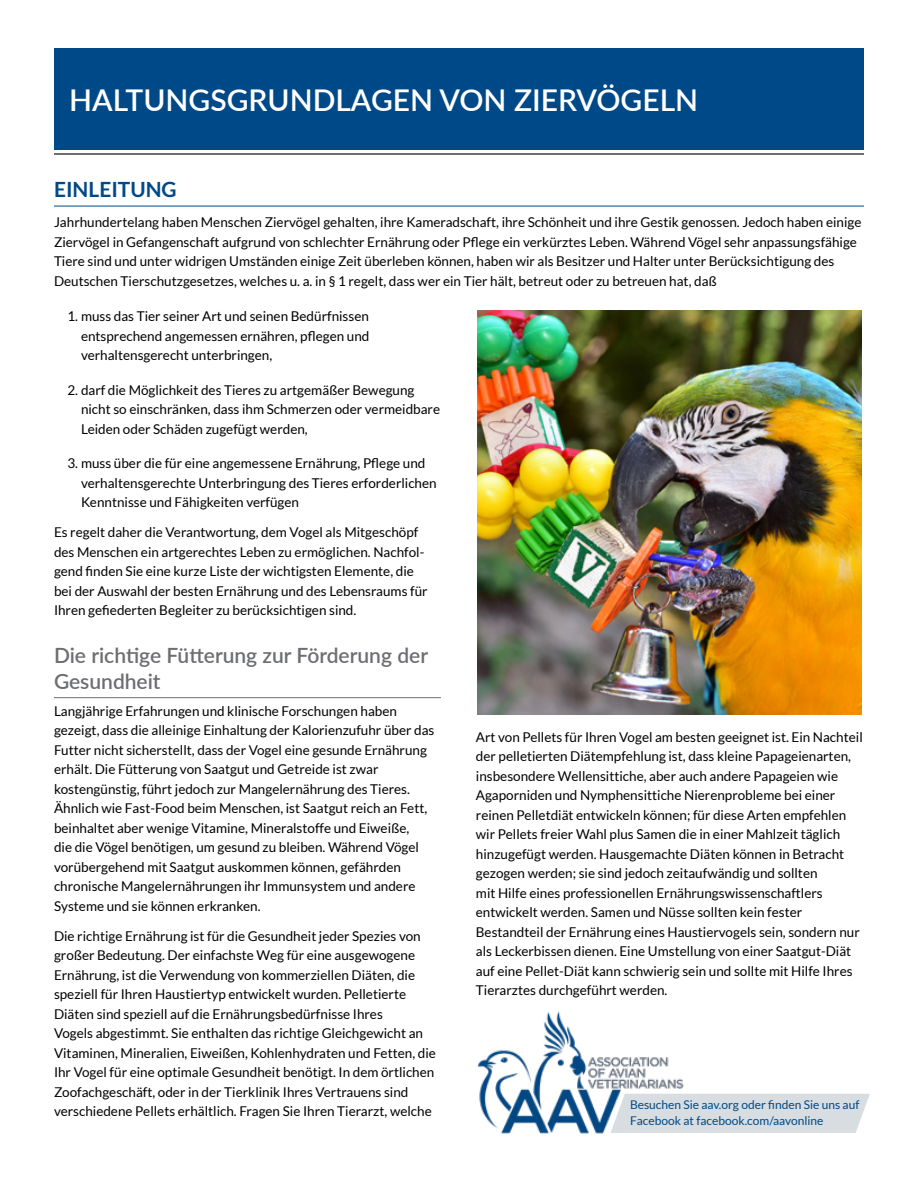
<style>
.page{position:relative;width:918px;height:1188px;background:#fff}
.page>*{position:absolute;margin:0;border:0;box-sizing:border-box;transform-origin:0 0}
.t1{font:600 30px "Lato";color:#fff}
.t2{font:600 21px/25.5px "Lato";color:#6d6e71}
.t3{font:700 21px "Lato";color:#004988}
.t4{font:13.5px/19.5px "Lato";color:#000}
.t5{font:12px/16.5px "Lato";color:#004988}
</style>
<div class="page">
<div style="left:54px;top:49px;width:810px;height:101px;background:#004988"></div>
<hr style="left:54px;top:153px;width:810px;height:1px;background:#6d6e71">
<hr style="left:54px;top:206px;width:810px;height:1px;background:#004988">
<hr style="left:54px;top:697px;width:387px;height:1px;background:#6d6e71">
<img style="left:477px;top:310px;width:385px;height:405px">
<img style="left:477px;top:1011px;width:216px;height:123px">
<div style="left:611px;top:1094px;width:259px;height:39px;background:#d7dde0"></div>
<h1 class="t1" style="left:69px;top:79px;width:631px">HALTUNGSGRUNDLAGEN VON ZIERVÖGELN</h1>
<h2 class="t3" style="left:54px;top:178px;width:124px">EINLEITUNG</h2>
<p class="t4" style="left:54px;top:213px;width:809px">Jahrhundertelang haben Menschen Ziervögel gehalten, ihre Kameradschaft, ihre Schönheit und ihre Gestik genossen. Jedoch haben einige Ziervögel in Gefangenschaft aufgrund von schlechter Ernährung oder Pflege ein verkürztes Leben. Während Vögel sehr anpassungsfähige Tiere sind und unter widrigen Umständen einige Zeit überleben können, haben wir als Besitzer und Halter unter Berücksichtigung des Deutschen Tierschutzgesetzes, welches u. a. in § 1 regelt, dass wer ein Tier hält, betreut oder zu betreuen hat, daß</p>
<p class="t4" style="left:81px;top:307px;width:290px;text-align:justify;text-indent:-14px">1. muss das Tier seiner Art und seinen Bedürfnissen entsprechend angemessen ernähren, pflegen und verhaltensgerecht unterbringen,</p>
<p class="t4" style="left:81px;top:380px;width:361px;text-indent:-14px">2. darf die Möglichkeit des Tieres zu artgemäßer Bewegung nicht so einschränken, dass ihm Schmerzen oder vermeidbare<br>Leiden oder Schäden zugefügt werden,</p>
<p class="t4" style="left:81px;top:454px;width:357px;text-indent:-14px">3. muss über die für eine angemessene Ernährung, Pflege und verhaltensgerechte Unterbringung des Tieres erforderlichen<br>Kenntnisse und Fähigkeiten verfügen</p>
<p class="t4" style="left:54px;top:523px;width:375px">Es regelt daher die Verantwortung, dem Vogel als Mitgeschöpf des Menschen ein artgerechtes Leben zu ermöglichen. Nachfol&shy;gend finden Sie eine kurze Liste der wichtigsten Elemente, die bei der Auswahl der besten Ernährung und des Lebensraums für Ihren gefiederten Begleiter zu berücksichtigen sind.</p>
<h2 class="t2" style="left:54px;top:642px;width:376px">Die richtige Fütterung zur Förderung der<br>Gesundheit</h2>
<p class="t4" style="left:54px;top:701px;width:382px">Langjährige Erfahrungen und klinische Forschungen haben gezeigt, dass die alleinige Einhaltung der Kalorienzufuhr über das Futter nicht sicherstellt, dass der Vogel eine gesunde Ernährung erhält. Die Fütterung von Saatgut und Getreide ist zwar kostengünstig, führt jedoch zur Mangelernährung des Tieres.<br>Ähnlich wie Fast-Food beim Menschen, ist Saatgut reich an Fett, beinhaltet aber wenige Vitamine, Mineralstoffe und Eiweiße,<br>die die Vögel benötigen, um gesund zu bleiben. Während Vögel vorübergehend mit Saatgut auskommen können, gefährden chronische Mangelernährungen ihr Immunsystem und andere Systeme und sie können erkranken.</p>
<p class="t4" style="left:54px;top:926px;width:383px">Die richtige Ernährung ist für die Gesundheit jeder Spezies von großer Bedeutung. Der einfachste Weg für eine ausgewogene Ernährung, ist die Verwendung von kommerziellen Diäten, die speziell für Ihren Haustiertyp entwickelt wurden. Pelletierte Diäten sind speziell auf die Ernährungsbedürfnisse Ihres<br>Vogels abgestimmt. Sie enthalten das richtige Gleichgewicht an Vitaminen, Mineralien, Eiweißen, Kohlenhydraten und Fetten, die Ihr Vogel für eine optimale Gesundheit benötigt. In dem örtlichen Zoofachgeschäft, oder in der Tierklinik Ihres Vertrauens sind verschiedene Pellets erhältlich. Fragen Sie Ihren Tierarzt, welche</p>
<p class="t4" style="left:476px;top:727px;width:388px">Art von Pellets für Ihren Vogel am besten geeignet ist. Ein Nachteil der pelletierten Diätempfehlung ist, dass kleine Papageienarten, insbesondere Wellensittiche, aber auch andere Papageien wie Agaporniden und Nymphensittiche Nierenprobleme bei einer reinen Pelletdiät entwickeln können; für diese Arten empfehlen wir Pellets freier Wahl plus Samen die in einer Mahlzeit täglich hinzugefügt werden. Hausgemachte Diäten können in Betracht gezogen werden; sie sind jedoch zeitaufwändig und sollten<br>mit Hilfe eines professionellen Ernährungswissenschaftlers entwickelt werden. Samen und Nüsse sollten kein fester Bestandteil der Ernährung eines Haustiervogels sein, sondern nur als Leckerbissen dienen. Eine Umstellung von einer Saatgut-Diät auf eine Pellet-Diät kann schwierig sein und sollte mit Hilfe Ihres Tierarztes durchgeführt werden.</p>
<p class="t5" style="left:630px;top:1096px;width:231px">Besuchen Sie aav.org oder finden Sie uns auf<br>Facebook at facebook.com/aavonline</p>
</div>
